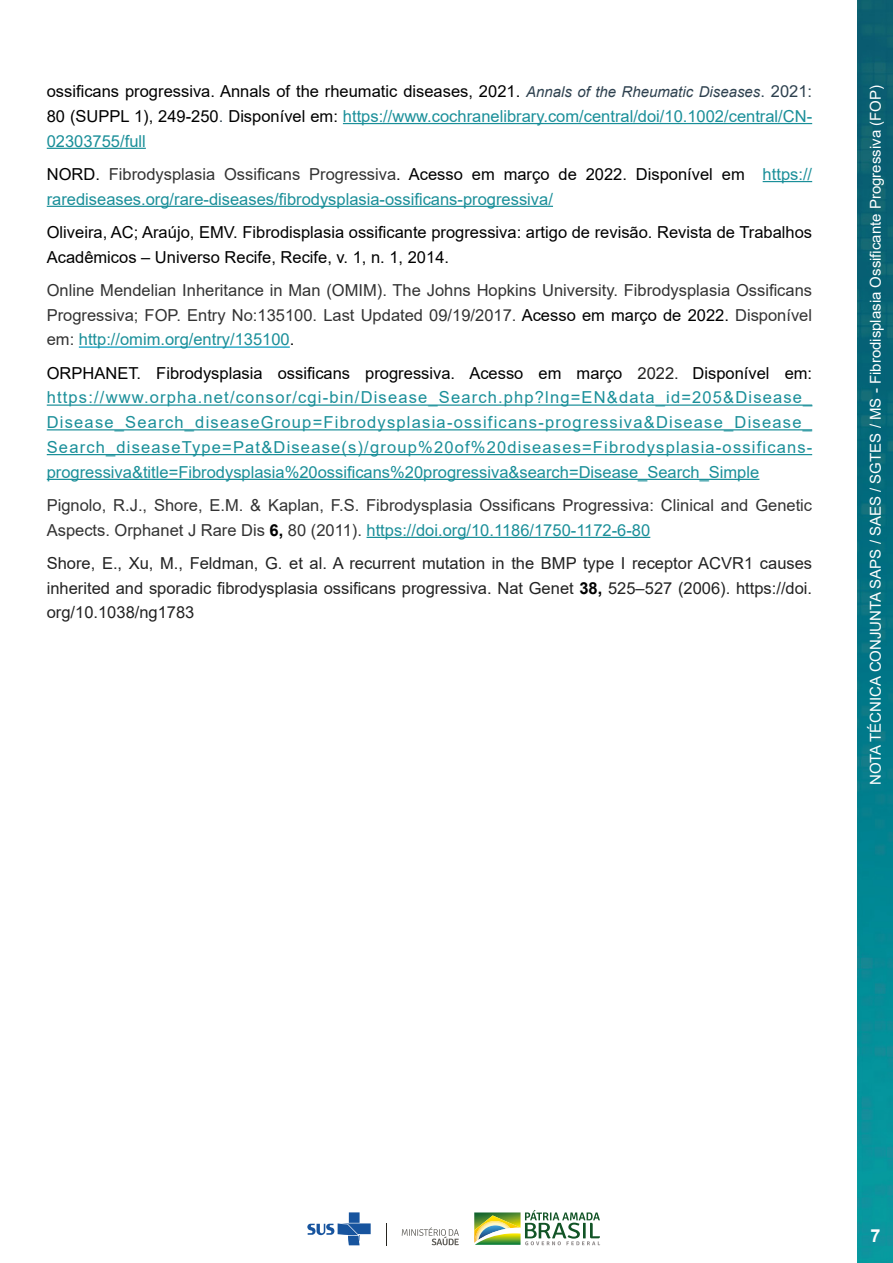
<style>
.page{position:relative;width:893px;height:1263px;background:#fff}
.page>*{position:absolute;margin:0;border:0;box-sizing:border-box;transform-origin:0 0}
.t1{font:700 18px "Arial";color:#fff}
.t2{font:16.5px/24.8px "Arial";color:#1a8f99}
.t3{font:16.5px/24.8px "Arial";color:#333;text-align:justify}
.t4{font:16.5px/24.8px "Arial";color:#000;text-align:justify}
.t5{font:16.5px/24.8px "Arial";color:#222;text-align:justify}
.t6{font:15px "Arial";color:#fff}
.s1{font-style:italic;font-size:15px;color:#2e414f}
.s2{color:#2e414f}
.s3{color:#1a8f99}
.s4{color:#000}
.s5{color:#333}
.s6{color:#222}
.s7{font-weight:700;color:#000}
</style>
<div class="page">
<img style="left:858px;top:0;width:35px;height:1263px">
<svg style="left:307px;top:1212px;width:64px;height:33px"></svg>
<svg style="left:402px;top:1227px;width:57px;height:18px"></svg>
<svg style="left:474px;top:1210px;width:126px;height:35px"></svg>
<svg style="left:386px;top:1223px;width:1px;height:22px"></svg>
<hr style="left:343px;top:123px;width:469px;height:1px;background:#1a8f99">
<hr style="left:47px;top:148px;width:99px;height:1px;background:#1a8f99">
<hr style="left:763px;top:181px;width:49px;height:1px;background:#1a8f99">
<hr style="left:47px;top:206px;width:506px;height:1px;background:#1a8f99">
<hr style="left:79px;top:346px;width:211px;height:2px;background:#0099bc">
<hr style="left:47px;top:404px;width:765px;height:2px;background:#1a8f99">
<hr style="left:47px;top:429px;width:765px;height:1px;background:#1a8f99">
<hr style="left:47px;top:454px;width:765px;height:1px;background:#1a8f99">
<hr style="left:47px;top:479px;width:712px;height:1px;background:#1a8f99">
<hr style="left:367px;top:537px;width:283px;height:1px;background:#1a8f99">
<p class="t4" style="left:47px;top:79px;width:767px">ossificans progressiva. Annals of the rheumatic diseases, 2021. <span class="s1">Annals of the Rheumatic Diseases</span><span class="s2">. 2021:<br></span>80 (SUPPL 1), 249-250<span class="s2">.</span> Disponível em: <span class="s3">https://www.cochranelibrary.com/central/doi/10.1002/central/CN-02303755/full</span></p>
<p class="t2" style="left:47px;top:162px;width:767px"><span class="s4">NORD.</span> <span class="s5">Fibrodysplasia Ossificans Progressiva</span><span class="s4">. Acesso em março de 2022. Disponível em</span> https:// rarediseases.org/rare-diseases/fibrodysplasia-ossificans-progressiva/</p>
<p class="t4" style="left:47px;top:220px;width:767px">Oliveira, AC; Araújo, EMV. Fibrodisplasia ossificante progressiva: artigo de revisão. Revista de Trabalhos<br>Acadêmicos – Universo Recife, Recife, v. 1, n. 1, 2014.</p>
<p class="t3" style="left:47px;top:278px;width:767px">Online Mendelian Inheritance in Man (OMIM). The Johns Hopkins University. Fibrodysplasia Ossificans Progressiva; FOP. Entry No:135100. Last Updated 09/19/2017. <span class="s4">Acesso em março de 2022.</span> Disponível em: <span class="s3">http://omim.org/entry/135100</span><span class="s4">.</span></p>
<p class="t2" style="left:47px;top:360px;width:767px;text-align:justify"><span class="s4">ORPHANET. Fibrodysplasia ossificans progressiva. Acesso em março</span> <span class="s6">2022.</span> <span class="s4">Disponível em: </span>https://www.orpha.net/consor/cgi-bin/Disease_Search.php?lng=EN&amp;data_id=205&amp;Disease_ Disease_Search_diseaseGroup=Fibrodysplasia-ossificans-progressiva&amp;Disease_Disease_ Search_diseaseType=Pat&amp;Disease(s)/group%20of%20diseases=Fibrodysplasia-ossificans&shy;progressiva&amp;title=Fibrodysplasia%20ossificans%20progressiva&amp;search=Disease_Search_Simple</p>
<p class="t3" style="left:47px;top:493px;width:767px">Pignolo, R.J., Shore, E.M. &amp; Kaplan, F.S. Fibrodysplasia Ossificans Progressiva: Clinical and Genetic<br>Aspects. Orphanet J Rare Dis <span class="s7">6,</span> 80 (2011). <span class="s3">https://doi.org/10.1186/1750-1172-6-80</span></p>
<p class="t5" style="left:47px;top:551px;width:767px">Shore, E., Xu, M., Feldman, G. et al. A recurrent mutation in the BMP type I receptor ACVR1 causes inherited and sporadic fibrodysplasia ossificans progressiva. Nat Genet <span class="s7">38,</span> 525–527 (2006). https://doi. org/10.1038/ng1783</p>
<p class="t6" style="left:865px;top:785px;width:702px;rotate:-90deg">NOTA TÉCNICA CONJUNTA SAPS / SAES / SGTES / MS - Fibrodisplasia Ossificante Progressiva (FOP)</p>
<p class="t1" style="left:870px;top:1223px;width:12px">7</p>
</div>
